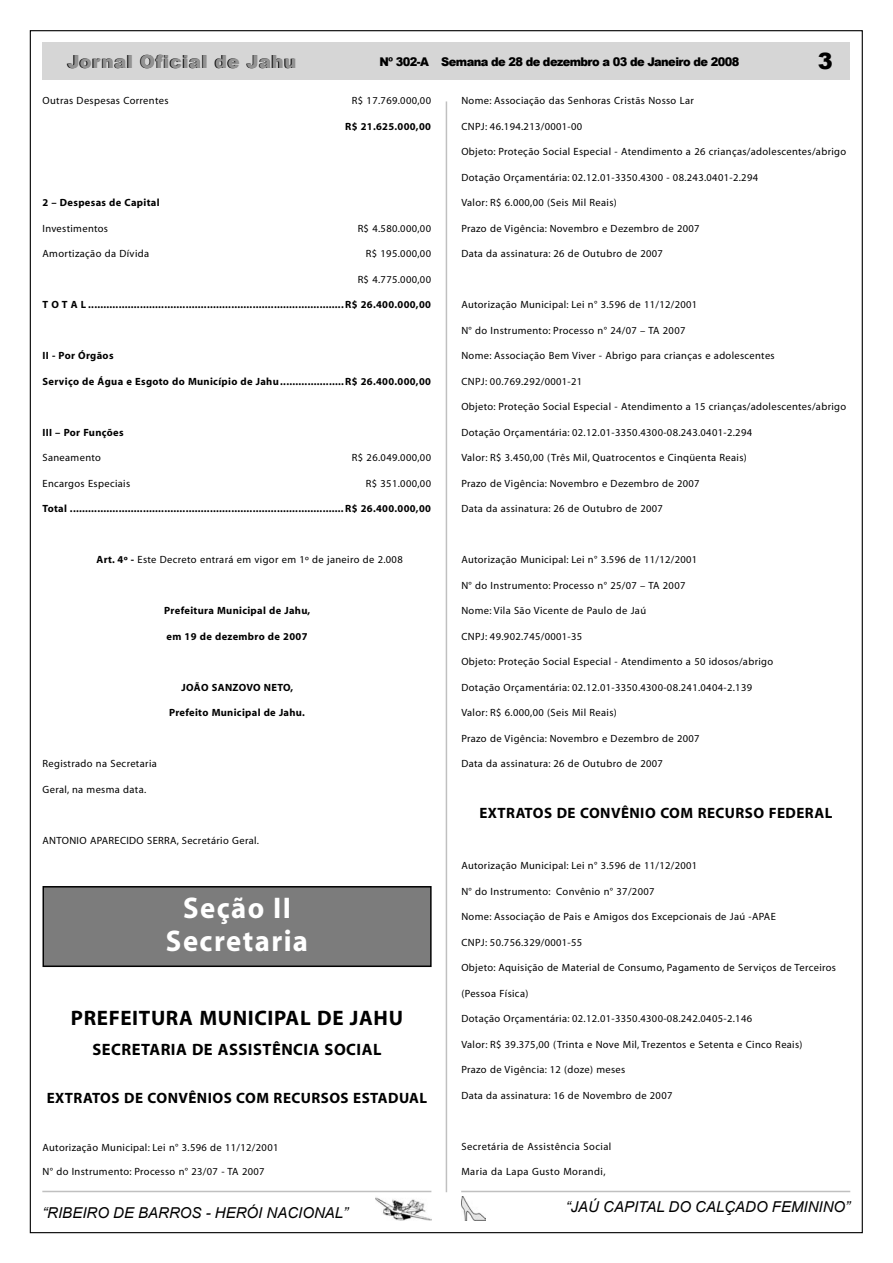
<style>
.page{position:relative;width:893px;height:1263px;background:#fff}
.page>*{position:absolute;margin:0;border:0;box-sizing:border-box;transform-origin:0 0}
.t1{font:700 30px "Myriad";letter-spacing:.05em;color:#fff;scale:.96 1}
.t2{font:900 22.5px "Arial";color:#000}
.t3{font:700 21px "Myriad";letter-spacing:.03em;color:#000}
.t4{font:900 18px "Arial";letter-spacing:.035em;color:#000}
.t5{font:700 16.5px "Myriad";letter-spacing:.03em;color:#000}
.t6{font:700 15px "Myriad";letter-spacing:.03em;color:#000}
.t7{font:italic 15px "Arial";color:#000}
.t8{font:900 12px "Arial";letter-spacing:-.05em;color:#000;scale:.95 1}
.t9{font:10.5px "Myriad";letter-spacing:.03em;color:#000}
.t10{font:700 10.5px "Myriad";letter-spacing:.03em;color:#000}
.s1{font-weight:700}
</style>
<div class="page">
<img style="left:461px;top:1196px;width:25px;height:24px">
<hr style="left:461px;top:1191px;width:389px;height:1px;background:#c0c0c0">
<img style="left:375px;top:1192px;width:56px;height:29px">
<hr style="left:42px;top:1191px;width:389px;height:1px;background:#c0c0c0">
<hr style="left:446px;top:101px;width:1px;height:1091px;background:#c0c0c0">
<div style="left:42px;top:43px;width:808px;height:37px;background:#d6d6d6"></div>
<div style="left:43px;top:887px;width:388px;height:79px;background:#7c7c7c"></div>
<div style="left:43px;top:886px;width:389px;height:81px;border:1px solid #000"></div>
<p class="t4" style="left:67px;top:49px;width:230px">Jornal Oficial de Jahu</p>
<p class="t8" style="left:380px;top:53px;width:380px">Nº 302-A Semana de 28 de dezembro a 03 de Janeiro de 2008</p>
<p class="t2" style="left:818px;top:45px;width:17px">3</p>
<p class="t9" style="left:43px;top:95px;width:128px">Outras Despesas Correntes</p>
<p class="t9" style="left:352px;top:95px;width:81px">R$ 17.769.000,00</p>
<p class="t10" style="left:345px;top:121px;width:87px">R$ 21.625.000,00</p>
<p class="t10" style="left:43px;top:197px;width:119px">2 – Despesas de Capital</p>
<p class="t9" style="left:43px;top:223px;width:67px">Investimentos</p>
<p class="t9" style="left:358px;top:223px;width:75px">R$ 4.580.000,00</p>
<p class="t9" style="left:43px;top:248px;width:108px">Amortização da Dívida</p>
<p class="t9" style="left:366px;top:248px;width:67px">R$ 195.000,00</p>
<p class="t9" style="left:358px;top:274px;width:75px">R$ 4.775.000,00</p>
<p class="t10" style="left:43px;top:299px;width:390px">T O T A L ....................................................................................R$ 26.400.000,00</p>
<p class="t10" style="left:43px;top:350px;width:73px">II - Por Órgãos</p>
<p class="t10" style="left:43px;top:376px;width:390px">Serviço de Água e Esgoto do Município de Jahu .....................R$ 26.400.000,00</p>
<p class="t10" style="left:43px;top:427px;width:83px">III – Por Funções</p>
<p class="t9" style="left:43px;top:452px;width:60px">Saneamento</p>
<p class="t9" style="left:352px;top:452px;width:81px">R$ 26.049.000,00</p>
<p class="t9" style="left:43px;top:478px;width:89px">Encargos Especiais</p>
<p class="t9" style="left:366px;top:478px;width:67px">R$ 351.000,00</p>
<p class="t10" style="left:43px;top:503px;width:390px">Total ..........................................................................................R$ 26.400.000,00</p>
<p class="t9" style="left:97px;top:554px;width:308px"><span class="s1">Art. 4º -</span> Este Decreto entrará em vigor em 1º de janeiro de 2.008</p>
<p class="t10" style="left:164px;top:605px;width:148px">Prefeitura Municipal de Jahu,</p>
<p class="t10" style="left:167px;top:631px;width:142px">em 19 de dezembro de 2007</p>
<p class="t10" style="left:181px;top:682px;width:113px">JOÃO SANZOVO NETO,</p>
<p class="t10" style="left:169px;top:707px;width:137px">Prefeito Municipal de Jahu.</p>
<p class="t9" style="left:43px;top:758px;width:116px">Registrado na Secretaria</p>
<p class="t9" style="left:43px;top:784px;width:105px">Geral, na mesma data.</p>
<p class="t9" style="left:43px;top:835px;width:218px">ANTONIO APARECIDO SERRA, Secretário Geral.</p>
<p class="t1" style="left:183px;top:892px;width:114px">Seção II</p>
<p class="t1" style="left:166px;top:925px;width:150px">Secretaria</p>
<p class="t3" style="left:71px;top:1007px;width:334px">PREFEITURA MUNICIPAL DE JAHU</p>
<p class="t5" style="left:92px;top:1041px;width:291px">SECRETARIA DE ASSISTÊNCIA SOCIAL</p>
<p class="t6" style="left:47px;top:1090px;width:382px">EXTRATOS DE CONVÊNIOS COM RECURSOS ESTADUAL</p>
<p class="t9" style="left:43px;top:1142px;width:237px">Autorização Municipal: Lei n° 3.596 de 11/12/2001</p>
<p class="t9" style="left:43px;top:1166px;width:224px">N° do Instrumento: Processo n° 23/07 - TA 2007</p>
<p class="t9" style="left:461px;top:95px;width:234px">Nome: Associação das Senhoras Cristãs Nosso Lar</p>
<p class="t9" style="left:461px;top:121px;width:122px">CNPJ: 46.194.213/0001-00</p>
<p class="t9" style="left:461px;top:146px;width:386px">Objeto: Proteção Social Especial - Atendimento a 26 crianças/adolescentes/abrigo</p>
<p class="t9" style="left:461px;top:172px;width:298px">Dotação Orçamentária: 02.12.01-3350.4300 - 08.243.0401-2.294</p>
<p class="t9" style="left:461px;top:197px;width:157px">Valor: R$ 6.000,00 (Seis Mil Reais)</p>
<p class="t9" style="left:461px;top:223px;width:240px">Prazo de Vigência: Novembro e Dezembro de 2007</p>
<p class="t9" style="left:461px;top:248px;width:203px">Data da assinatura: 26 de Outubro de 2007</p>
<p class="t9" style="left:461px;top:299px;width:237px">Autorização Municipal: Lei n° 3.596 de 11/12/2001</p>
<p class="t9" style="left:461px;top:325px;width:226px">N° do Instrumento: Processo n° 24/07 – TA 2007</p>
<p class="t9" style="left:461px;top:350px;width:315px">Nome: Associação Bem Viver - Abrigo para crianças e adolescentes</p>
<p class="t9" style="left:461px;top:376px;width:122px">CNPJ: 00.769.292/0001-21</p>
<p class="t9" style="left:461px;top:401px;width:386px">Objeto: Proteção Social Especial - Atendimento a 15 crianças/adolescentes/abrigo</p>
<p class="t9" style="left:461px;top:427px;width:292px">Dotação Orçamentária: 02.12.01-3350.4300-08.243.0401-2.294</p>
<p class="t9" style="left:461px;top:452px;width:287px">Valor: R$ 3.450,00 (Três Mil, Quatrocentos e Cinqüenta Reais)</p>
<p class="t9" style="left:461px;top:478px;width:240px">Prazo de Vigência: Novembro e Dezembro de 2007</p>
<p class="t9" style="left:461px;top:503px;width:203px">Data da assinatura: 26 de Outubro de 2007</p>
<p class="t9" style="left:461px;top:554px;width:237px">Autorização Municipal: Lei n° 3.596 de 11/12/2001</p>
<p class="t9" style="left:461px;top:580px;width:226px">N° do Instrumento: Processo n° 25/07 – TA 2007</p>
<p class="t9" style="left:461px;top:605px;width:186px">Nome: Vila São Vicente de Paulo de Jaú</p>
<p class="t9" style="left:461px;top:631px;width:122px">CNPJ: 49.902.745/0001-35</p>
<p class="t9" style="left:461px;top:656px;width:313px">Objeto: Proteção Social Especial - Atendimento a 50 idosos/abrigo</p>
<p class="t9" style="left:461px;top:682px;width:292px">Dotação Orçamentária: 02.12.01-3350.4300-08.241.0404-2.139</p>
<p class="t9" style="left:461px;top:707px;width:157px">Valor: R$ 6.000,00 (Seis Mil Reais)</p>
<p class="t9" style="left:461px;top:733px;width:240px">Prazo de Vigência: Novembro e Dezembro de 2007</p>
<p class="t9" style="left:461px;top:758px;width:203px">Data da assinatura: 26 de Outubro de 2007</p>
<p class="t6" style="left:479px;top:805px;width:355px">EXTRATOS DE CONVÊNIO COM RECURSO FEDERAL</p>
<p class="t9" style="left:461px;top:860px;width:237px">Autorização Municipal: Lei n° 3.596 de 11/12/2001</p>
<p class="t9" style="left:461px;top:886px;width:195px">N° do Instrumento: Convênio n° 37/2007</p>
<p class="t9" style="left:461px;top:911px;width:316px">Nome: Associação de Pais e Amigos dos Excepcionais de Jaú -APAE</p>
<p class="t9" style="left:461px;top:937px;width:122px">CNPJ: 50.756.329/0001-55</p>
<p class="t9" style="left:461px;top:962px;width:376px">Objeto: Aquisição de Material de Consumo, Pagamento de Serviços de Terceiros</p>
<p class="t9" style="left:461px;top:988px;width:69px">(Pessoa Física)</p>
<p class="t9" style="left:461px;top:1013px;width:292px">Dotação Orçamentária: 02.12.01-3350.4300-08.242.0405-2.146</p>
<p class="t9" style="left:461px;top:1039px;width:343px">Valor: R$ 39.375,00 (Trinta e Nove Mil, Trezentos e Setenta e Cinco Reais)</p>
<p class="t9" style="left:461px;top:1064px;width:165px">Prazo de Vigência: 12 (doze) meses</p>
<p class="t9" style="left:461px;top:1090px;width:213px">Data da assinatura: 16 de Novembro de 2007</p>
<p class="t9" style="left:461px;top:1141px;width:151px">Secretária de Assistência Social</p>
<p class="t9" style="left:461px;top:1166px;width:146px">Maria da Lapa Gusto Morandi,</p>
<p class="t7" style="left:42px;top:1203px;width:307px">“RIBEIRO DE BARROS - HERÓI NACIONAL”</p>
<p class="t7" style="left:566px;top:1197px;width:286px">“JAÚ CAPITAL DO CALÇADO FEMININO”</p>
</div>
